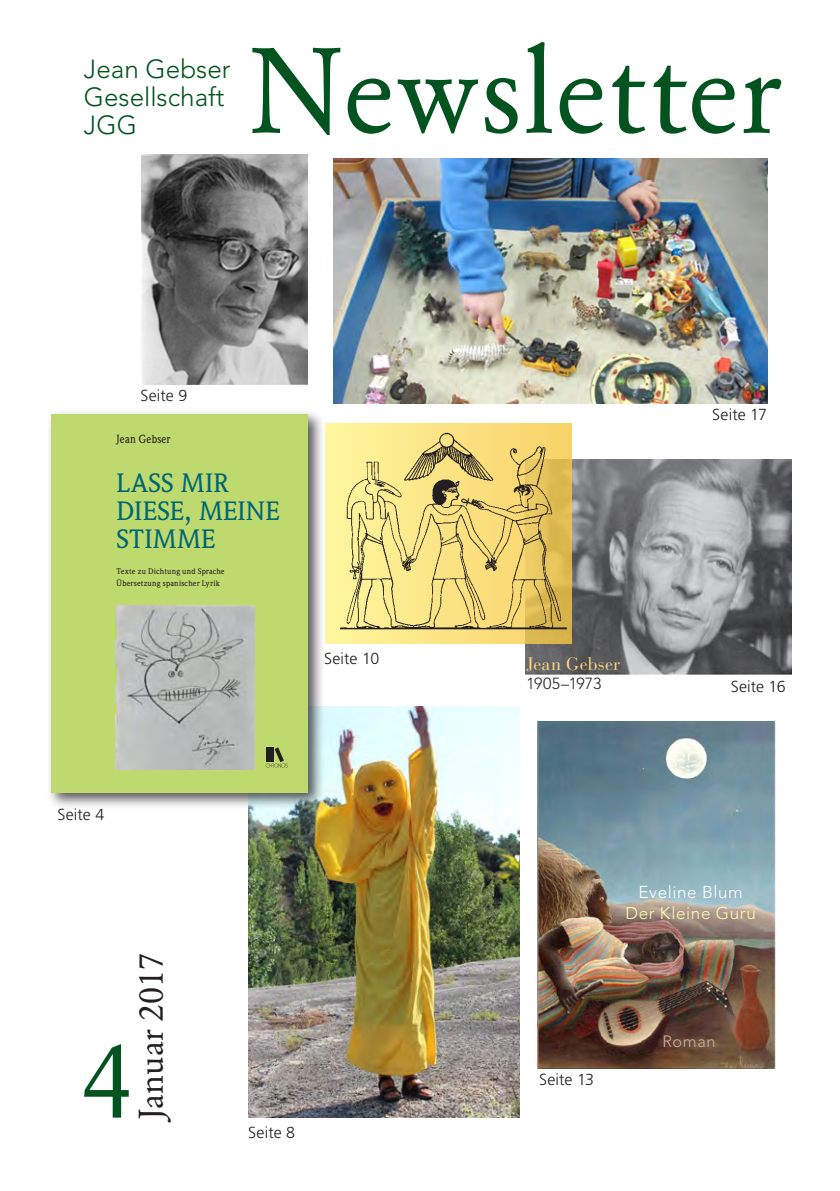
<style>
.page{position:relative;width:840px;height:1191px;background:#fff}
.page>*{position:absolute;margin:0;border:0;box-sizing:border-box;transform-origin:0 0}
.t1{font:120px "Garamond BE";letter-spacing:.005em;color:#02531f}
.t2{font:104px "Garamond BE";color:#02531f}
.t3{font:34px "Garamond BE";color:#231f20}
.t4{font:300 26px "Avenir";color:#02531f}
.t5{font:500 26px/28px "Weidemann";letter-spacing:.015em;color:#006673}
.t6{font:18px "Bauer Bodoni";letter-spacing:.005em;color:#f9d57f}
.t7{font:300 17px "Avenir";letter-spacing:.04em;color:#fff8ae}
.t8{font:300 17px "Avenir";letter-spacing:.035em;color:#fff}
.t9{font:300 16.2px "Avenir";letter-spacing:.04em;color:#d2afab}
.t10{font:300 16px "Frutiger";letter-spacing:.005em;color:#231f20}
.t11{font:300 16px "Avenir";letter-spacing:.005em;color:#231f20}
.t12{font:500 11.6px "Weidemann";letter-spacing:.015em;color:#231f20;scale:.9 1}
.t13{font:500 8px/12px "Weidemann";letter-spacing:.02em;color:#231f20}
</style>
<div class="page">
<img style="left:333px;top:158px;width:434px;height:245px">
<img style="left:248px;top:706px;width:270px;height:411px">
<img style="left:141px;top:154px;width:167px;height:231px">
<div style="left:46px;top:409px;width:278px;height:400px;background:#231f20;opacity:.75"></div>
<div style="left:51px;top:414px;width:257px;height:378px;background:#bed96d"></div>
<img style="left:116px;top:605px;width:139px;height:164px">
<svg style="left:265px;top:747px;width:22px;height:21px"></svg>
<img style="left:537px;top:721px;width:239px;height:347px">
<img style="left:524px;top:459px;width:266px;height:216px">
<svg style="left:325px;top:424px;width:246px;height:219px;background:#f6e080"></svg>
<img style="left:328px;top:429px;width:241px;height:209px">
<p class="t4" style="left:84px;top:54px;width:148px">Jean Gebser</p>
<p class="t4" style="left:84px;top:82px;width:142px">Gesellschaft</p>
<p class="t4" style="left:84px;top:110px;width:54px">JGG</p>
<p class="t1" style="left:248px;top:21px;width:533px">Newsletter</p>
<p class="t10" style="left:140px;top:387px;width:48px">Seite 9</p>
<p class="t10" style="left:711px;top:406px;width:56px">Seite 17</p>
<p class="t12" style="left:117px;top:432px;width:61px">Jean Gebser</p>
<p class="t5" style="left:117px;top:469px;width:165px">LASS MIR<br>DIESE, MEINE</p>
<p class="t5" style="left:117px;top:525px;width:100px">STIMME</p>
<p class="t13" style="left:117px;top:566px;width:110px">Texte zu Dichtung und Sprache<br>Übersetzung spanischer Lyrik</p>
<p class="t10" style="left:324px;top:649px;width:57px">Seite 10</p>
<p class="t10" style="left:57px;top:805px;width:48px">Seite 4</p>
<p class="t2" style="left:82px;top:1020px;width:53px">4</p>
<p class="t3" style="left:131px;top:1119px;width:168px;rotate:-90deg">Januar 2017</p>
<p class="t10" style="left:248px;top:1123px;width:48px">Seite 8</p>
<p class="t6" style="left:526px;top:653px;width:95px">Jean Gebser</p>
<p class="t11" style="left:526px;top:674px;width:76px">1905–1973</p>
<p class="t10" style="left:730px;top:677px;width:57px">Seite 16</p>
<p class="t8" style="left:638px;top:882px;width:106px">Eveline Blum</p>
<p class="t7" style="left:625px;top:902px;width:132px">Der Kleine Guru</p>
<p class="t10" style="left:539px;top:1071px;width:56px">Seite 13</p>
<p class="t9" style="left:662px;top:1031px;width:54px">Roman</p>
</div>
